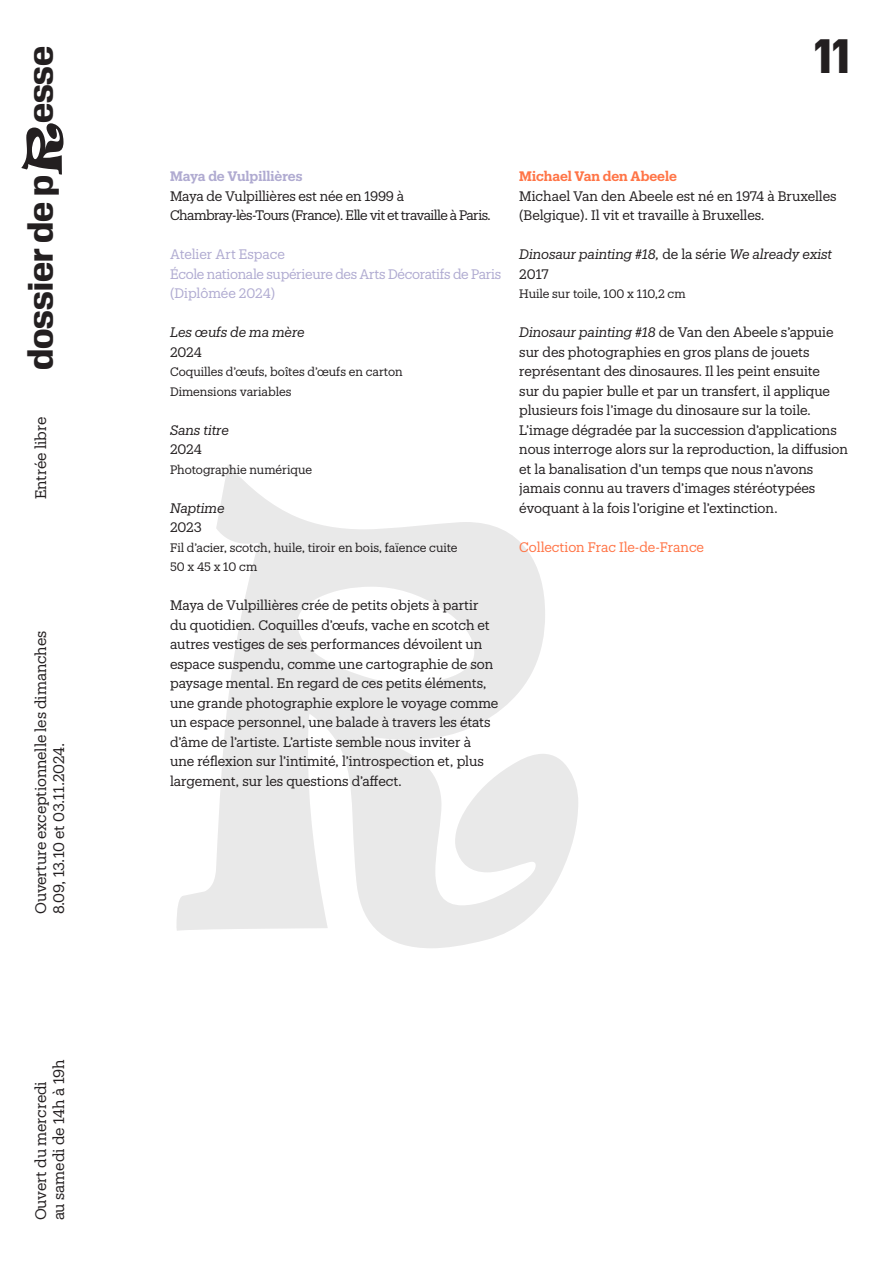
<style>
.page{position:relative;width:893px;height:1263px;background:#fff}
.page>*{position:absolute;margin:0;border:0;box-sizing:border-box;transform-origin:0 0}
.RESERVES_texte_CP{font:700 45px "Review";color:#231f20}
.t1{font:700 33px "Review";color:#231f20}
.PLATEAU_texte_biographie{font:15px/18px "Produkt";letter-spacing:-.01em;color:#231f20}
.RESERVES_texte_biographie{font:15px/18px "Produkt";color:#231f20}
.t2{font:13.5px/19.5px "Produkt";letter-spacing:-.005em;color:#231f20}
.t3{font:italic 13.5px "Produkt";letter-spacing:-.005em;color:#231f20}
.t4{font:13.5px "Produkt";letter-spacing:-.02em;color:#b0abd1}
.t5{font:13.5px "Produkt";letter-spacing:-.045em;color:#231f20}
.t6{font:13.5px "Produkt";letter-spacing:-.005em;color:#ff7446}
.t7{font:600 13.5px "Produkt";color:#ff7446}
.t8{font:600 13.5px "Produkt";letter-spacing:-.005em;color:#b0abd1}
.t9{font:13.5px "Produkt";color:#b0abd1}
.t10{font:12px "Produkt";color:#231f20}
.s1{font-style:normal}
.s2{font-style:italic}
</style>
<div class="page">
<svg style="left:176px;top:465px;width:402px;height:483px;fill:#e9e9e9"></svg>
<svg style="left:21px;top:123px;width:43px;height:52px"></svg>
<p class="t1" style="left:17px;top:123px;width:79px;rotate:-90deg">esse</p>
<p class="t1" style="left:17px;top:370px;width:197px;rotate:-90deg">dossier de p</p>
<p class="RESERVES_texte_biographie" style="left:31px;top:499px;width:84px;rotate:-90deg">Entrée libre</p>
<p class="PLATEAU_texte_biographie" style="left:31px;top:914px;width:284px;rotate:-90deg">Ouverture exceptionnelle les dimanches<br>8.09, 13.10 et 03.11.2024.</p>
<p class="RESERVES_texte_biographie" style="left:31px;top:1220px;width:162px;rotate:-90deg">Ouvert du mercredi<br>au samedi de 14h à 19h</p>
<p class="RESERVES_texte_CP" style="left:814px;top:25px;width:38px">11</p>
<p class="t8" style="left:170px;top:167px;width:134px">Maya de Vulpillières</p>
<p class="t2" style="left:170px;top:185px;width:236px">Maya de Vulpillières est née en 1999 à</p>
<p class="t5" style="left:170px;top:206px;width:322px">Chambray-lès-Tours (France). Elle vit et travaille à Paris.</p>
<p class="t4" style="left:170px;top:245px;width:116px">Atelier Art Espace</p>
<p class="t4" style="left:170px;top:264px;width:333px">École nationale supérieure des Arts Décoratifs de Paris</p>
<p class="t9" style="left:170px;top:284px;width:107px">(Diplômée 2024)</p>
<p class="t3" style="left:170px;top:323px;width:136px">Les œufs de ma mère</p>
<p class="t2" style="left:170px;top:341px;width:33px">2024</p>
<p class="t10" style="left:170px;top:363px;width:234px">Coquilles d’œufs, boîtes d’œufs en carton</p>
<p class="t10" style="left:170px;top:383px;width:123px">Dimensions variables</p>
<p class="t3" style="left:170px;top:420px;width:60px">Sans titre</p>
<p class="t2" style="left:170px;top:439px;width:33px">2024</p>
<p class="t10" style="left:170px;top:461px;width:144px">Photographie numérique</p>
<p class="t3" style="left:170px;top:498px;width:56px">Naptime</p>
<p class="t2" style="left:170px;top:517px;width:33px">2023</p>
<p class="t10" style="left:170px;top:539px;width:289px">Fil d’acier, scotch, huile, tiroir en bois, faïence cuite</p>
<p class="t10" style="left:170px;top:558px;width:89px">50 x 45 x 10 cm</p>
<p class="t2" style="left:170px;top:595px;width:330px">Maya de Vulpillières crée de petits objets à partir du quotidien. Coquilles d’œufs, vache en scotch et autres vestiges de ses performances dévoilent un espace suspendu, comme une cartographie de son paysage mental. En regard de ces petits éléments, une grande photographie explore le voyage comme un espace personnel, une balade à travers les états d’âme de l’artiste. L’artiste semble nous inviter à une réflexion sur l’intimité, l’introspection et, plus largement, sur les questions d’affect.</p>
<p class="t7" style="left:519px;top:167px;width:159px">Michael Van den Abeele</p>
<p class="t2" style="left:519px;top:185px;width:319px">Michael Van den Abeele est né en 1974 à Bruxelles (Belgique). Il vit et travaille à Bruxelles.</p>
<p class="t3" style="left:519px;top:245px;width:314px">Dinosaur painting #18, <span class="s1">de la série</span> We already exist</p>
<p class="t2" style="left:519px;top:263px;width:31px">2017</p>
<p class="t10" style="left:519px;top:285px;width:168px">Huile sur toile, 100 x 110,2 cm</p>
<p class="t2" style="left:519px;top:322px;width:330px"><span class="s2">Dinosaur painting #18</span> de Van den Abeele s’appuie sur des photographies en gros plans de jouets représentant des dinosaures. Il les peint ensuite<br>sur du papier bulle et par un transfert, il applique plusieurs fois l’image du dinosaure sur la toile.<br>L’image dégradée par la succession d’applications nous interroge alors sur la reproduction, la diffusion et la banalisation d’un temps que nous n’avons jamais connu au travers d’images stéréotypées évoquant à la fois l’origine et l’extinction.</p>
<p class="t6" style="left:519px;top:537px;width:186px">Collection Frac Ile-de-France</p>
</div>
